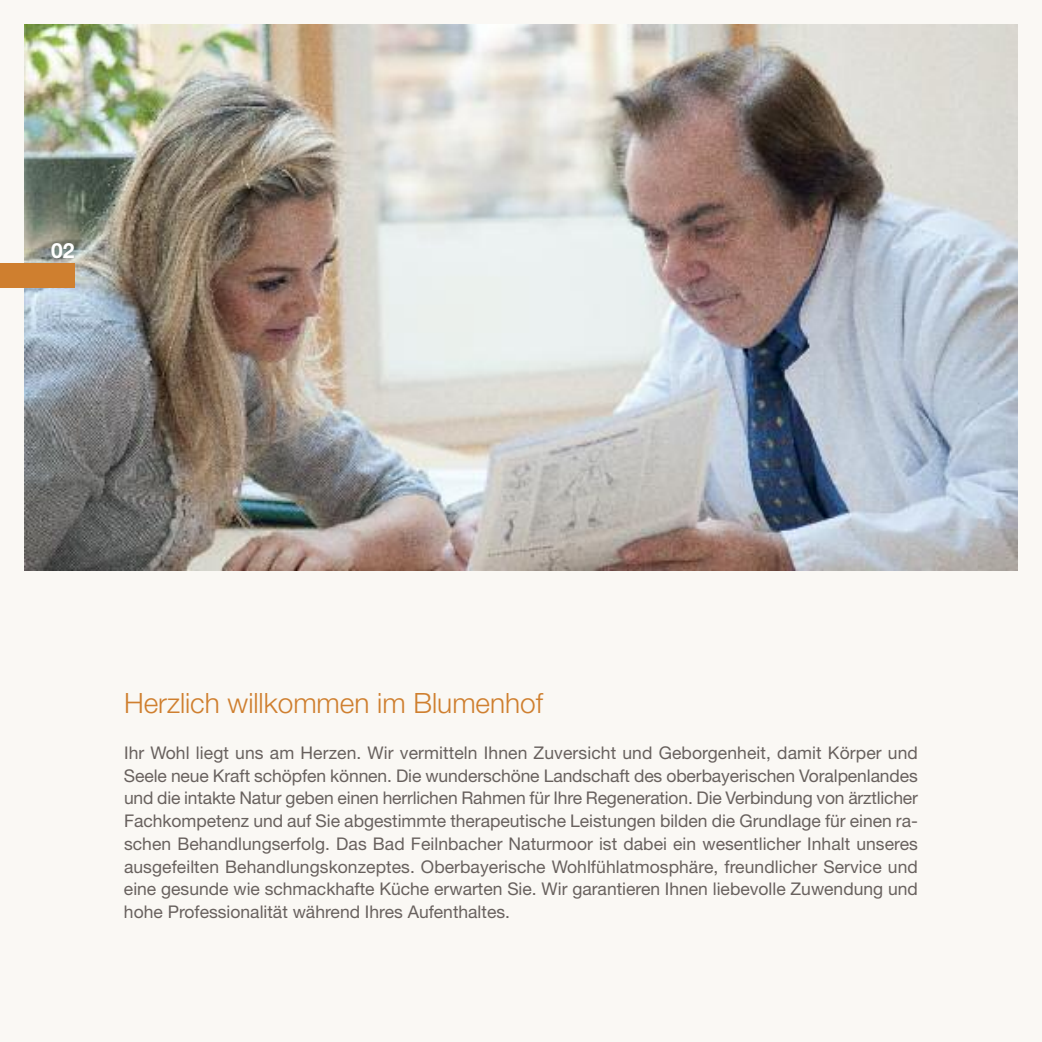
<style>
.page{position:relative;width:1042px;height:1042px;background:#faf8f4}
.page>*{position:absolute;margin:0;border:0;box-sizing:border-box;transform-origin:0 0}
.t1{font:300 28px "Helvetica Neue LT";color:#cf7f2f}
.t2{font:700 21px "Helvetica Neue LT";color:#fff}
.t3{font:17.5px/22.8px "Helvetica Neue LT";color:#68615e;text-align:justify}
</style>
<div class="page">
<img style="left:25px;top:25px;width:992px;height:545px">
<div style="left:0;top:263px;width:74px;height:25px;background:#cf7f2f"></div>
<p class="t2" style="left:51px;top:243px;width:25px">02</p>
<h1 class="t1" style="left:124px;top:693px;width:420px">Herzlich willkommen im Blumenhof</h1>
<p class="t3" style="left:124px;top:743px;width:795px">Ihr Wohl liegt uns am Herzen. Wir vermitteln Ihnen Zuversicht und Geborgenheit, damit Körper und Seele neue Kraft schöpfen können. Die wunderschöne Landschaft des oberbayerischen Voralpenlandes und die intakte Natur geben einen herrlichen Rahmen für Ihre Regeneration. Die Verbindung von ärztlicher Fachkompetenz und auf Sie abgestimmte therapeutische Leistungen bilden die Grundlage für einen ra&shy;schen Behandlungserfolg. Das Bad Feilnbacher Naturmoor ist dabei ein wesentlicher Inhalt unseres ausgefeilten Behandlungskonzeptes. Oberbayerische Wohlfühlatmosphäre, freundlicher Service und eine gesunde wie schmackhafte Küche erwarten Sie. Wir garantieren Ihnen liebevolle Zuwendung und hohe Professionalität während Ihres Aufenthaltes.</p>
</div>
